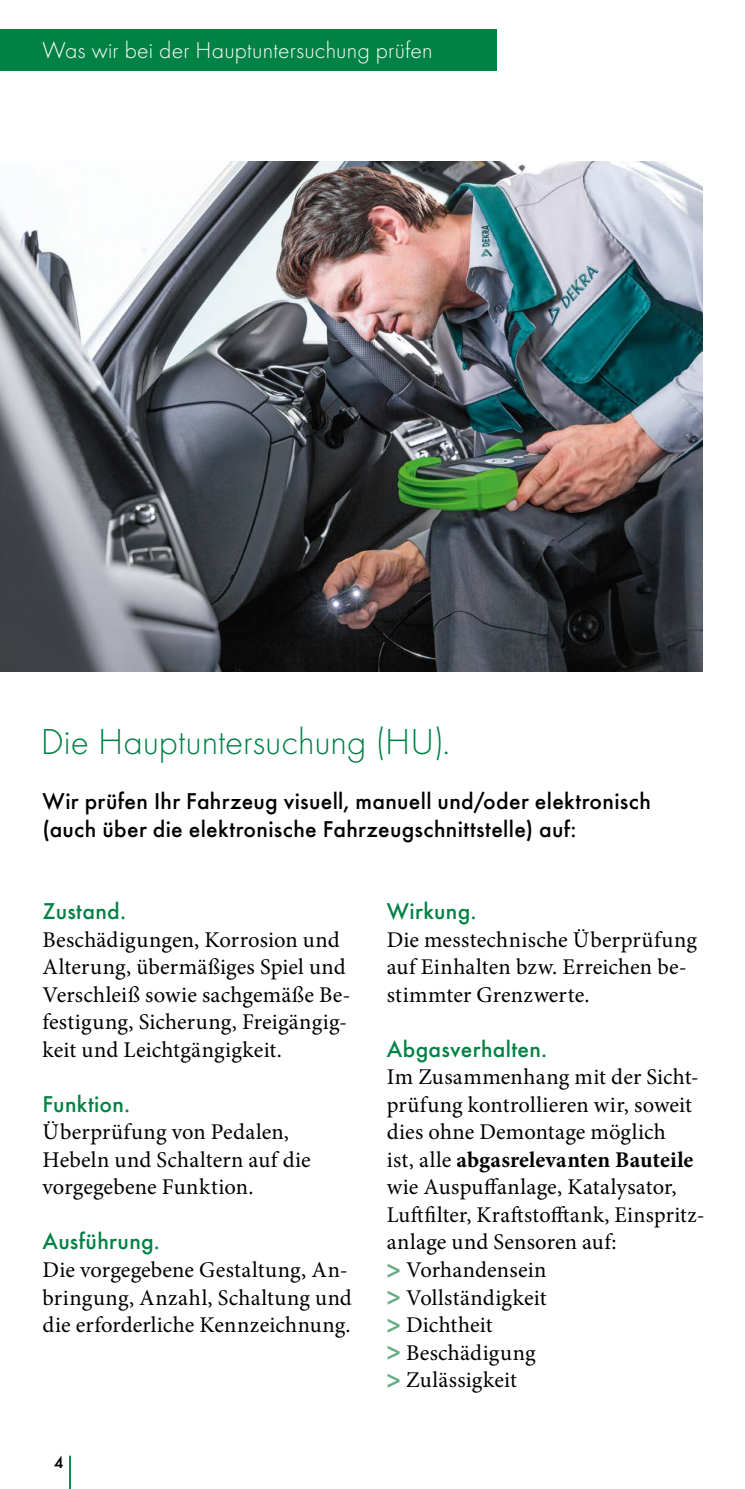
<style>
.page{position:relative;width:745px;height:1489px;background:#fff}
.page>*{position:absolute;margin:0;border:0;box-sizing:border-box;transform-origin:0 0}
.t1{font:300 37.5px "Futura";letter-spacing:-.005em;color:#008244}
.t2{font:500 23.75px/27.5px "Futura";letter-spacing:.015em;color:#000}
.t3{font:500 23.75px "Futura";letter-spacing:.015em;color:#008244}
.t4{font:300 23.75px "Futura";letter-spacing:.01em;color:#fff}
.t5{font:22.5px/27.5px "Minion Pro";letter-spacing:.01em;color:#000}
.t6{font:500 17.5px "Futura";color:#000}
.s1{font-weight:700}
.s2{font-family:"Futura";font-weight:500;font-size:27.5px;color:#65ad85}
</style>
<div class="page">
<hr style="left:69px;top:1455px;width:2px;height:33px;background:#008244">
<div style="left:0;top:29px;width:496px;height:42px;background:#008244"></div>
<img style="left:0;top:162px;width:702px;height:509px">
<p class="t4" style="left:43px;top:34px;width:391px">Was wir bei der Hauptuntersuchung prüfen</p>
<h1 class="t1" style="left:41px;top:717px;width:410px">Die Hauptuntersuchung (HU).</h1>
<p class="t2" style="left:43px;top:785px;width:609px">Wir prüfen Ihr Fahrzeug visuell, manuell und/oder elektronisch (auch über die elektronische Fahrzeugschnittstelle) auf:</p>
<p class="t3" style="left:43px;top:893px;width:85px">Zustand.</p>
<p class="t5" style="left:43px;top:925px;width:307px">Beschädigungen, Korrosion und<br>Alterung, übermäßiges Spiel und<br>Verschleiß sowie sachgemäße Be&shy;festigung, Sicherung, Freigängig&shy;keit und Leichtgängigkeit.</p>
<p class="t3" style="left:43px;top:1086px;width:89px">Funktion.</p>
<p class="t5" style="left:43px;top:1118px;width:269px">Überprüfung von Pedalen,<br>Hebeln und Schaltern auf die vorgegebene Funktion.</p>
<p class="t3" style="left:43px;top:1223px;width:119px">Ausführung.</p>
<p class="t5" style="left:43px;top:1255px;width:310px">Die vorgegebene Gestaltung, An&shy;bringung, Anzahl, Schaltung und die erforderliche Kennzeichnung.</p>
<p class="t6" style="left:54px;top:1448px;width:11px">4</p>
<p class="t3" style="left:386px;top:893px;width:91px">Wirkung.</p>
<p class="t5" style="left:386px;top:925px;width:311px">Die messtechnische Überprüfung auf Einhalten bzw. Erreichen be&shy;stimmter Grenzwerte.</p>
<p class="t3" style="left:386px;top:1031px;width:162px">Abgasverhalten.</p>
<p class="t5" style="left:386px;top:1063px;width:319px">Im Zusammenhang mit der Sicht&shy;prüfung kontrollieren wir, soweit dies ohne Demontage möglich<br>ist, alle <span class="s1">abgasrelevanten Bauteile </span>wie Auspuffanlage, Katalysator,<br>Luftfilter, Kraftstofftank, Einspritz&shy;anlage und Sensoren auf:<br><span class="s2">&gt;</span> Vorhandensein<br><span class="s2">&gt;</span> Vollständigkeit<br><span class="s2">&gt;</span> Dichtheit<br><span class="s2">&gt;</span> Beschädigung<br><span class="s2">&gt;</span> Zulässigkeit</p>
</div>
